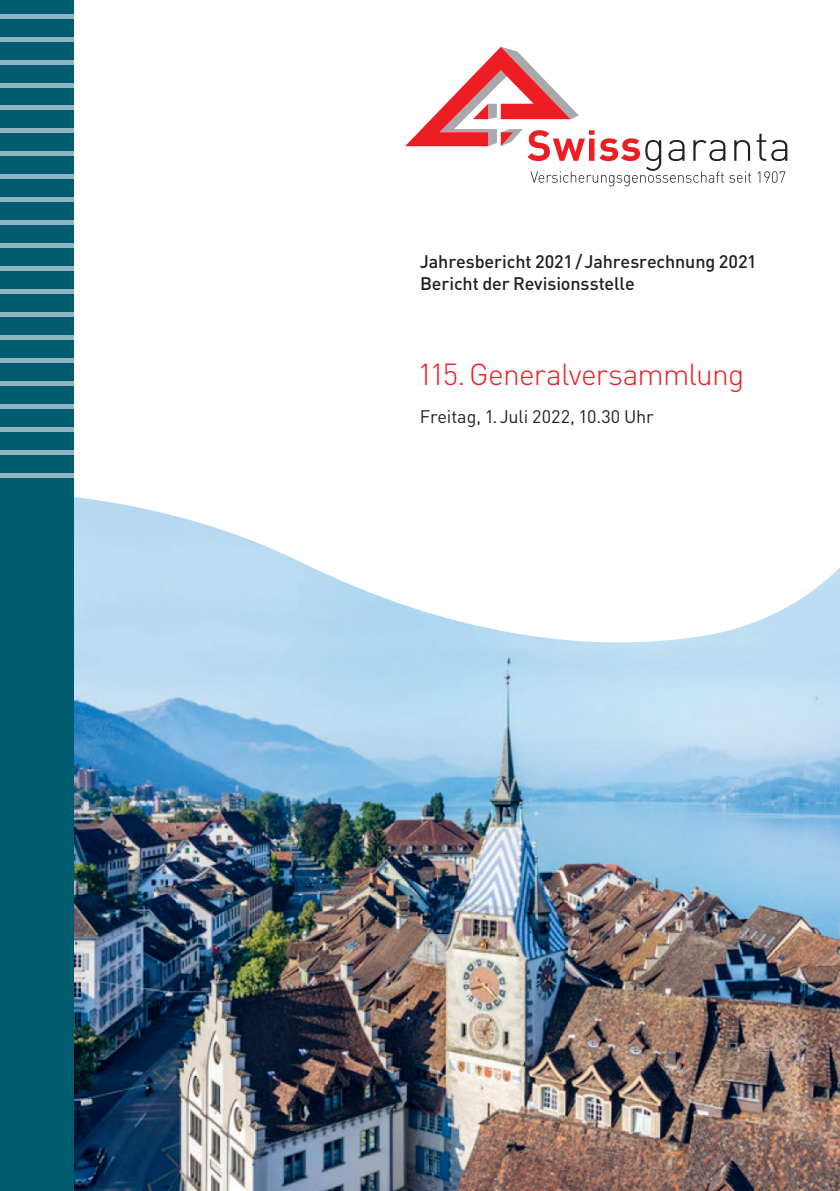
<style>
.page{position:relative;width:840px;height:1191px;background:#fff}
.page>*{position:absolute;margin:0;border:0;box-sizing:border-box;transform-origin:0 0}
.t1{font:300 30px "DIN Pro";letter-spacing:-.03em;color:#ee1d23}
.t2{font:500 18px/22px "DIN Pro";letter-spacing:-.01em;color:#231f20}
.t3{font:18px "DIN Pro";letter-spacing:-.005em;color:#231f20}
</style>
<div class="page">
<img style="left:74px;top:642px;width:765px;height:549px">
<svg style="left:74px;top:142px;width:765px;height:500px"></svg>
<svg style="left:405px;top:47px;width:381px;height:139px"></svg>
<div style="left:0;top:0;width:74px;height:1191px;background:#005c6e"></div>
<hr style="left:0;top:14px;width:74px;height:4px;background:#8fb5c2">
<hr style="left:0;top:37px;width:74px;height:4px;background:#8fb5c2">
<hr style="left:0;top:60px;width:74px;height:4px;background:#8fb5c2">
<hr style="left:0;top:83px;width:74px;height:4px;background:#8fb5c2">
<hr style="left:0;top:106px;width:74px;height:4px;background:#8fb5c2">
<hr style="left:0;top:129px;width:74px;height:4px;background:#8fb5c2">
<hr style="left:0;top:152px;width:74px;height:4px;background:#8fb5c2">
<hr style="left:0;top:175px;width:74px;height:4px;background:#8fb5c2">
<hr style="left:0;top:198px;width:74px;height:4px;background:#8fb5c2">
<hr style="left:0;top:221px;width:74px;height:4px;background:#8fb5c2">
<hr style="left:0;top:244px;width:74px;height:4px;background:#8fb5c2">
<hr style="left:0;top:267px;width:74px;height:4px;background:#8fb5c2">
<hr style="left:0;top:290px;width:74px;height:4px;background:#8fb5c2">
<hr style="left:0;top:313px;width:74px;height:4px;background:#8fb5c2">
<hr style="left:0;top:336px;width:74px;height:4px;background:#8fb5c2">
<div style="left:0;top:358px;width:74px;height:5px;background:#8fb5c2"></div>
<div style="left:0;top:381px;width:74px;height:5px;background:#8fb5c2"></div>
<hr style="left:0;top:404px;width:74px;height:4px;background:#8fb5c2">
<hr style="left:0;top:427px;width:74px;height:4px;background:#8fb5c2">
<hr style="left:0;top:450px;width:74px;height:4px;background:#8fb5c2">
<hr style="left:0;top:473px;width:74px;height:4px;background:#8fb5c2">
<p class="t2" style="left:420px;top:250px;width:338px">Jahresbericht 2021/ Jahresrechnung 2021<br>Bericht der Revisionsstelle</p>
<h1 class="t1" style="left:417px;top:354px;width:328px">115. Generalversammlung</h1>
<p class="t3" style="left:420px;top:404px;width:235px">Freitag, 1. Juli 2022, 10.30 Uhr</p>
</div>
